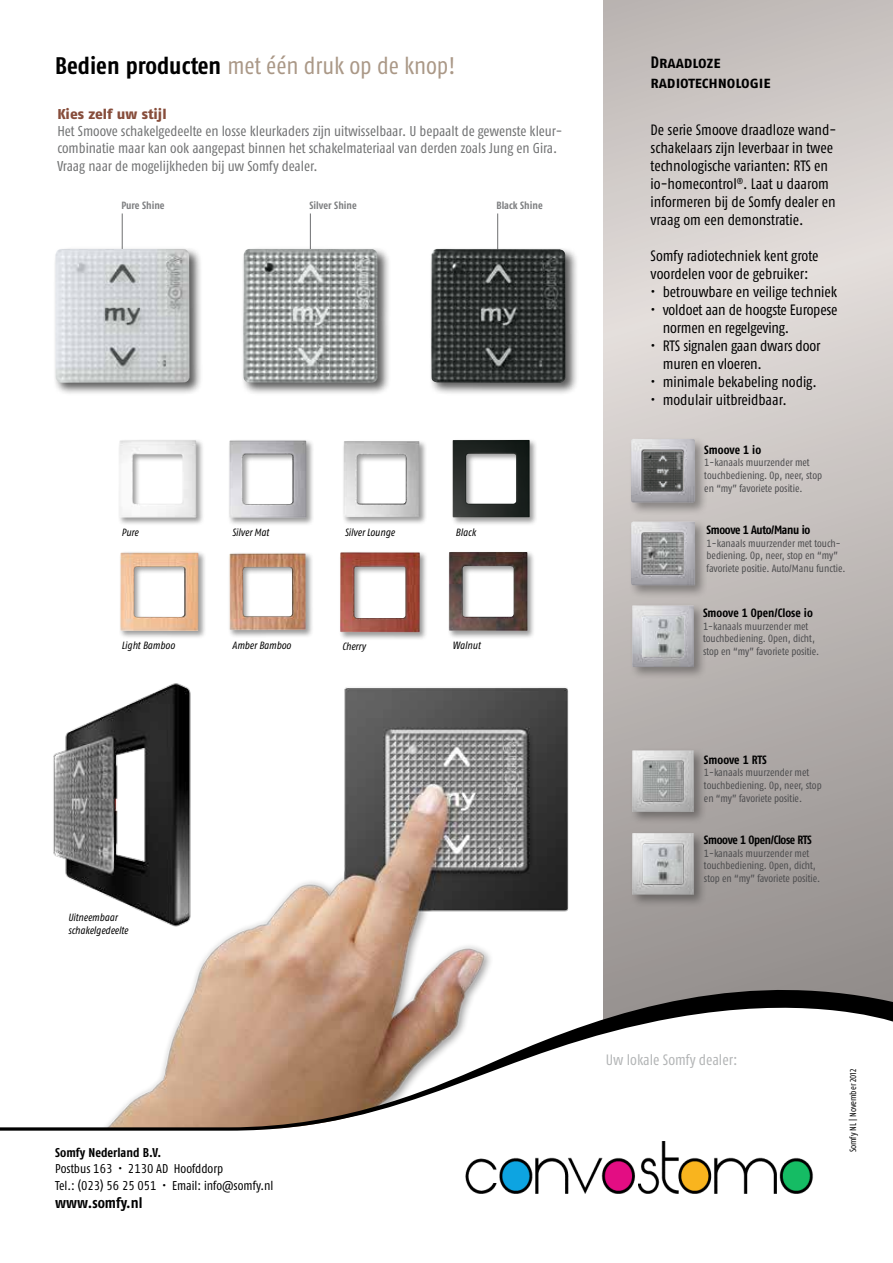
<style>
.page{position:relative;width:893px;height:1263px;background:#fff}
.page>*{position:absolute;margin:0;border:0;box-sizing:border-box;transform-origin:0 0}
.t1{font:24px "Fago Co Regular Tf";letter-spacing:-.005em;color:#aa9887}
.t2{font:16.5px/19.8px "Fago Co Bold Tf Caps";letter-spacing:-.005em;color:#000}
.t3{font:15px/18px "Fago Co Regular Lf";letter-spacing:-.005em;color:#000}
.t4{font:15px "Fago Co Regular Lf";color:#b3b5b6}
.t5{font:15px "Fago Co Bold Tf";color:#000}
.t6{font:14.25px/17.1px "Fago Co Regular Tf";letter-spacing:-.005em;color:#707172}
.t7{font:14.25px "Fago No Exb Tf";color:#874d3b}
.t8{font:12.75px/16.5px "Fago Co Regular Tf";color:#000}
.t9{font:12.75px "Fago Co Bold Tf";color:#000}
.t10{font:12px "Fago Co Bold Tf";letter-spacing:-.02em;color:#000}
.t11{font:12px "Fago Co Bold Tf";color:#000}
.t12{font:10.5px/12.6px "Fago Co Regular Tf";color:#4b4b4d}
.t13{font:italic 10.5px/12.6px "Fago Co Regular Tf";color:#000}
.t14{font:10.5px "Fago Co Bold Tf";color:#7e7f81}
.t15{font:9px "Fago Co Regular Lf";color:#000}
.s1{font-family:"Fago Co Bold Tf";color:#000}
.s2{font-family:"Fago Co Regular Tf"}
</style>
<div class="page">
<img style="left:200px;top:687px;width:369px;height:279px">
<svg style="left:604px;top:0;width:289px;height:966px;background:#c3bdbb"></svg>
<hr style="left:497px;top:213px;width:1px;height:38px;background:#7e7f81">
<hr style="left:310px;top:213px;width:1px;height:38px;background:#7e7f81">
<hr style="left:122px;top:213px;width:1px;height:38px;background:#7e7f81">
<div style="left:429px;top:246px;width:150px;height:150px;background:#000;opacity:.65"></div>
<img style="left:431px;top:249px;width:134px;height:134px">
<div style="left:240px;top:246px;width:151px;height:150px;background:#000;opacity:.65"></div>
<img style="left:243px;top:249px;width:135px;height:134px">
<div style="left:53px;top:246px;width:150px;height:150px;background:#000;opacity:.65"></div>
<img style="left:55px;top:249px;width:134px;height:134px">
<svg style="left:0;top:966px;width:893px;height:165px"></svg>
<div style="left:338px;top:551px;width:90px;height:90px;background:#000;opacity:.4"></div>
<img style="left:340px;top:552px;width:80px;height:80px">
<div style="left:342px;top:439px;width:86px;height:87px;background:#000;opacity:.4"></div>
<img style="left:344px;top:441px;width:75px;height:76px">
<div style="left:451px;top:438px;width:87px;height:88px;background:#000;opacity:.4"></div>
<img style="left:452px;top:440px;width:78px;height:77px">
<div style="left:227px;top:551px;width:87px;height:87px;background:#000;opacity:.4"></div>
<img style="left:229px;top:553px;width:77px;height:77px">
<div style="left:447px;top:550px;width:89px;height:89px;background:#000;opacity:.4"></div>
<img style="left:449px;top:552px;width:79px;height:79px">
<div style="left:227px;top:439px;width:88px;height:87px;background:#000;opacity:.4"></div>
<img style="left:229px;top:441px;width:77px;height:77px">
<div style="left:118px;top:439px;width:87px;height:87px;background:#000;opacity:.4"></div>
<img style="left:119px;top:440px;width:77px;height:77px">
<div style="left:118px;top:551px;width:89px;height:89px;background:#000;opacity:.4"></div>
<img style="left:120px;top:553px;width:78px;height:78px">
<img style="left:53px;top:683px;width:155px;height:246px">
<div style="left:629px;top:830px;width:78px;height:78px;background:#000;opacity:.35"></div>
<img style="left:632px;top:833px;width:62px;height:62px">
<img style="left:643px;top:844px;width:40px;height:40px">
<div style="left:629px;top:747px;width:78px;height:78px;background:#000;opacity:.35"></div>
<img style="left:632px;top:750px;width:62px;height:62px">
<img style="left:643px;top:761px;width:40px;height:40px">
<div style="left:628px;top:436px;width:80px;height:80px;background:#000;opacity:.35"></div>
<img style="left:631px;top:439px;width:64px;height:64px">
<img style="left:643px;top:451px;width:40px;height:40px">
<div style="left:629px;top:602px;width:78px;height:78px;background:#000;opacity:.35"></div>
<img style="left:632px;top:605px;width:62px;height:62px">
<img style="left:643px;top:616px;width:40px;height:40px">
<div style="left:628px;top:519px;width:80px;height:79px;background:#000;opacity:.35"></div>
<img style="left:631px;top:522px;width:64px;height:63px">
<img style="left:643px;top:533px;width:41px;height:41px">
<img style="left:465px;top:1141px;width:348px;height:53px">
<h1 class="t1" style="left:55px;top:53px;width:402px"><span class="s1">Bedien producten</span> met één druk op de knop!</h1>
<h3 class="t7" style="left:57px;top:106px;width:111px">Kies zelf uw stijl</h3>
<p class="t6" style="left:57px;top:123px;width:506px">Het Smoove schakelgedeelte en losse kleurkaders zijn uitwisselbaar. U bepaalt de gewenste kleur&shy;combinatie maar kan ook aangepast binnen het schakelmateriaal van derden zoals Jung en Gira.<br>Vraag naar de mogelijkheden bij uw Somfy dealer.</p>
<p class="t14" style="left:121px;top:199px;width:45px">Pure Shine</p>
<p class="t14" style="left:309px;top:199px;width:49px">Silver Shine</p>
<p class="t14" style="left:496px;top:199px;width:48px">Black Shine</p>
<p class="t13" style="left:122px;top:526px;width:18px">Pure</p>
<p class="t13" style="left:345px;top:526px;width:51px">Silver Lounge</p>
<p class="t13" style="left:232px;top:526px;width:38px">Silver Mat</p>
<p class="t13" style="left:455px;top:526px;width:22px">Black</p>
<p class="t13" style="left:122px;top:639px;width:55px">Light Bamboo</p>
<p class="t13" style="left:232px;top:639px;width:60px">Amber Bamboo</p>
<p class="t13" style="left:453px;top:639px;width:29px">Walnut</p>
<p class="t13" style="left:342px;top:640px;width:25px">Cherry</p>
<p class="t13" style="left:68px;top:911px;width:61px">Uitneembaar schakelgedeelte</p>
<h2 class="t2" style="left:651px;top:52px;width:122px">Draadloze radiotechnologie</h2>
<h3 class="t3" style="left:651px;top:121px;width:187px">De serie Smoove draadloze wand&shy;schakelaars zijn leverbaar in twee technologische varianten: RTS en io-homecontrol<sup>®</sup>. Laat u daarom informeren bij de Somfy dealer en vraag om een demonstratie.</h3>
<h3 class="t3" style="left:651px;top:247px;width:169px">Somfy radiotechniek kent grote voordelen voor de gebruiker:</h3>
<h3 class="t3" style="left:651px;top:283px;width:188px"><span class="s2">•</span> betrouwbare en veilige techniek</h3>
<h3 class="t3" style="left:663px;top:301px;width:176px;text-indent:-12px"><span class="s2">•</span> voldoet aan de hoogste Europese normen en regelgeving.</h3>
<h3 class="t3" style="left:663px;top:337px;width:159px;text-indent:-12px"><span class="s2">• RTS</span> signalen gaan dwars door muren en vloeren.</h3>
<h3 class="t3" style="left:651px;top:373px;width:168px"><span class="s2">•</span> minimale bekabeling nodig.</h3>
<h3 class="t3" style="left:651px;top:391px;width:138px"><span class="s2">•</span> modulair uitbreidbaar.</h3>
<p class="t11" style="left:704px;top:443px;width:58px">Smoove 1 io</p>
<p class="t12" style="left:704px;top:456px;width:119px">1-kanaals muurzender met touchbediening. Op, neer, stop en “my” favoriete positie.</p>
<p class="t10" style="left:707px;top:523px;width:105px">Smoove 1 Auto/Manu io</p>
<p class="t12" style="left:707px;top:537px;width:140px">1-kanaals muurzender met touch&shy;bediening. Op, neer, stop en “my” favoriete positie. Auto/Manu functie.</p>
<p class="t11" style="left:703px;top:606px;width:111px">Smoove 1 Open/Close io</p>
<p class="t12" style="left:703px;top:619px;width:118px">1-kanaals muurzender met touchbediening. Open, dicht, stop en “my” favoriete positie.</p>
<p class="t11" style="left:704px;top:752px;width:64px">Smoove 1 RTS</p>
<p class="t12" style="left:704px;top:766px;width:119px">1-kanaals muurzender met touchbediening. Op, neer, stop en “my” favoriete positie.</p>
<p class="t10" style="left:704px;top:833px;width:109px">Smoove 1 Open/Close RTS</p>
<p class="t12" style="left:704px;top:846px;width:118px">1-kanaals muurzender met touchbediening. Open, dicht, stop en “my” favoriete positie.</p>
<p class="t9" style="left:55px;top:1145px;width:108px">Somfy Nederland B.V.</p>
<p class="t8" style="left:55px;top:1160px;width:220px">Postbus 163 • 2130 AD Hoofddorp<br>Tel.: (023) 56 25 051 • Email: info@somfy.nl</p>
<h3 class="t5" style="left:55px;top:1193px;width:89px">www.somfy.nl</h3>
<h3 class="t4" style="left:606px;top:1051px;width:133px">Uw lokale Somfy dealer:</h3>
<p class="t15" style="left:848px;top:1152px;width:85px;rotate:-90deg">Somfy NL | November 2012</p>
</div>
